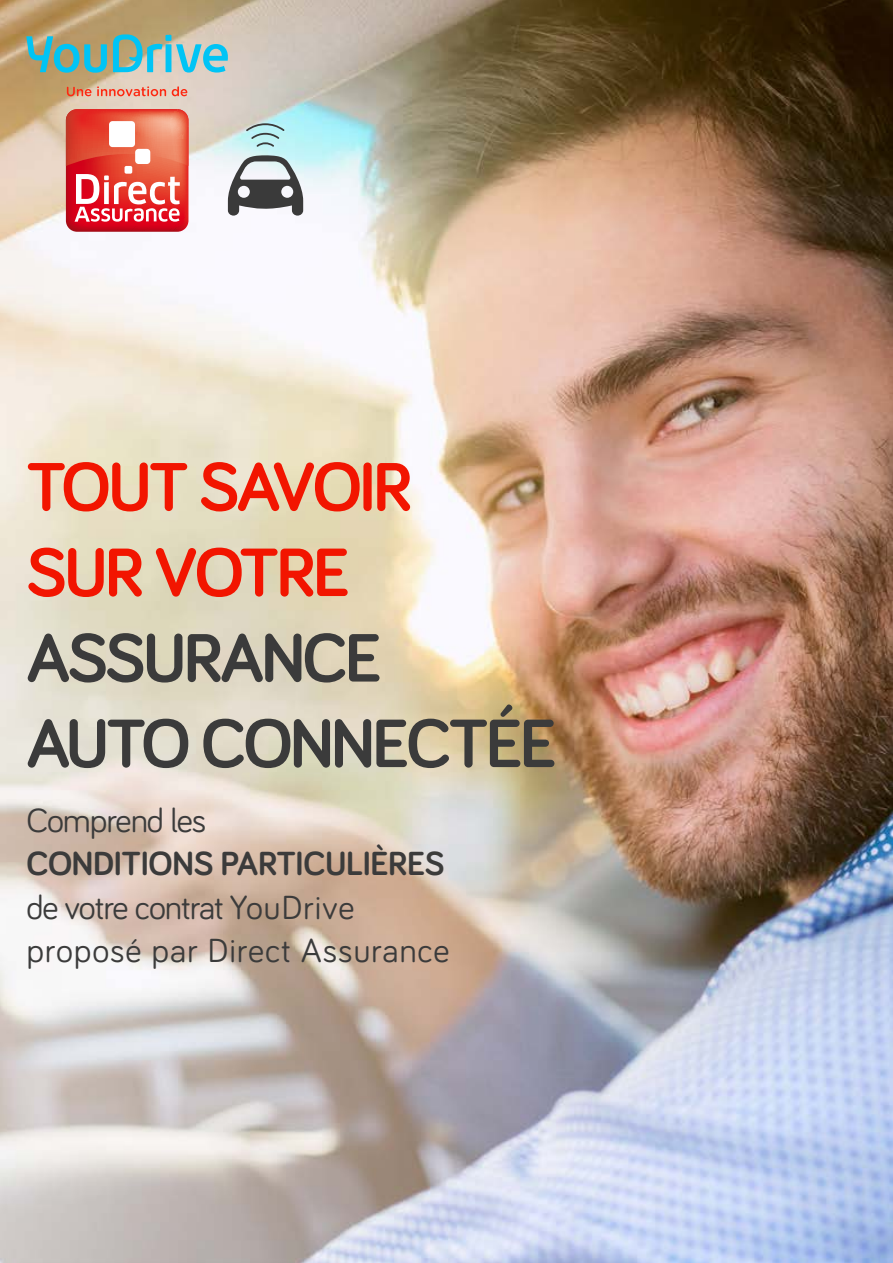
<style>
.page{position:relative;width:893px;height:1263px;background:#fff}
.page>*{position:absolute;margin:0;border:0;box-sizing:border-box;transform-origin:0 0}
.t1{font:700 70.5px/85.5px "Bariol";letter-spacing:-.04em;color:#3b3b3b}
.t2{font:700 70.5px/85.5px "Bariol";letter-spacing:-.04em;color:#f21500}
.t3{font:34.5px/43.5px "Bariol";letter-spacing:.025em;color:#3b3b3b}
.t4{font:700 34.5px "Bariol";letter-spacing:-.01em;color:#3b3b3b}
</style>
<div class="page">
<img style="left:0;top:0;width:893px;height:1263px">
<svg style="left:26px;top:34px;width:203px;height:39px;background:#7fb6b0"></svg>
<svg style="left:67px;top:86px;width:99px;height:10px"></svg>
<svg style="left:172px;top:86px;width:15px;height:10px"></svg>
<svg style="left:66px;top:109px;width:122px;height:123px"></svg>
<svg style="left:246px;top:123px;width:38px;height:24px"></svg>
<svg style="left:228px;top:155px;width:75px;height:61px"></svg>
<h1 class="t2" style="left:26px;top:441px;width:388px">TOUT SAVOIR<br>SUR VOTRE</h1>
<h1 class="t1" style="left:26px;top:612px;width:41px">ASSURA</h1>
<h1 class="t1" style="left:26px;top:612px;width:525px;text-indent:235px">NCE<br>AUTO CONNECTÉE</h1>
<p class="t3" style="left:26px;top:797px;width:182px">Comprend les</p>
<p class="t4" style="left:26px;top:840px;width:420px">CONDITIONS PARTICULIÈRES</p>
<p class="t3" style="left:26px;top:884px;width:425px">de votre contrat YouDrive proposé par Direct Assurance</p>
</div>
